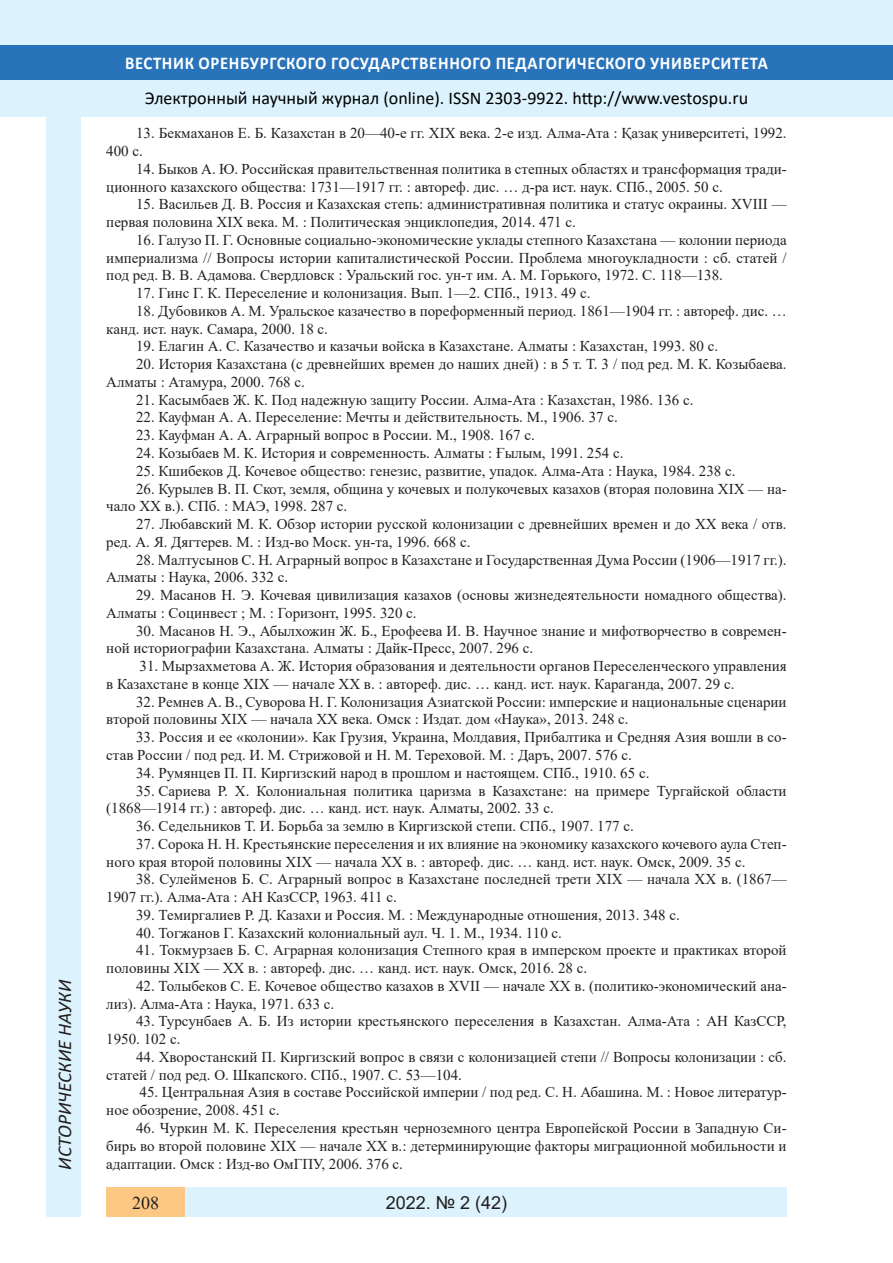
<style>
.page{position:relative;width:893px;height:1263px;background:#fff}
.page>*{position:absolute;margin:0;border:0;box-sizing:border-box;transform-origin:0 0}
.t1{font:italic 19.5px "Calibri";color:#231f20}
.t2{font:18px "Calibri";color:#000}
.t3{font:700 18px "Calibri";letter-spacing:.04em;color:#fff;scale:.93 1}
.t4{font:18px "Arial";color:#231f20}
.t5{font:700 18px "Book Antiqua";color:#231f20}
.t6{font:18px "Times New Roman";color:#231f20}
.литература{font:15px/17.7px "Times New Roman";color:#231f20}
</style>
<div class="page">
<div style="left:0;top:0;width:893px;height:116px;background:#dcf2fc"></div>
<div style="left:0;top:45px;width:893px;height:34px;background:#2873ba"></div>
<div style="left:106px;top:1188px;width:681px;height:29px;background:#dcf2fc"></div>
<div style="left:106px;top:1188px;width:79px;height:29px;background:#fdc784"></div>
<div style="left:47px;top:116px;width:34px;height:1101px;background:#dcf2fc"></div>
<h1 class="t1" style="left:51px;top:1179px;width:279px;rotate:-90deg">03.00.00 БИОЛОГИЧЕСКИЕ НАУКИ</h1>
<h1 class="t1" style="left:51px;top:1170px;width:192px;rotate:-90deg">ИСТОРИЧЕСКИЕ НАУКИ</h1>
<p class="t3" style="left:125px;top:50px;width:693px">ВЕСТНИК ОРЕНБУРГСКОГО ГОСУДАРСТВЕННОГО ПЕДАГОГИЧЕСКОГО УНИВЕРСИТЕТА</p>
<p class="t2" style="left:145px;top:85px;width:605px">Электронный научный журнал (online). ISSN 2303-9922. http://www.vestospu.ru</p>
<p class="t2" style="left:388px;top:85px;width:13px">O</p>
<p class="t2" style="left:583px;top:85px;width:13px">t</p>
<p class="t2" style="left:583px;top:85px;width:13px">t</p>
<p class="литература" style="left:106px;top:123px;width:682px;text-indent:30px">13. Бекмаханов Е. Б. Казахстан в 20—40-е гг. XIX века. 2-е изд. Алма-Ата : Қазақ университеті, 1992.<br>400 с.</p>
<p class="литература" style="left:106px;top:159px;width:682px;text-indent:30px">14. Быков А. Ю. Российская правительственная политика в степных областях и трансформация тради&shy;ционного казахского общества: 1731—1917 гг. : автореф. дис. … д-ра ист. наук. СПб., 2005. 50 с.</p>
<p class="литература" style="left:106px;top:195px;width:682px;text-indent:30px">15. Васильев Д. В. Россия и Казахская степь: административная политика и статус окраины. XVIII — первая половина XIX века. М. : Политическая энциклопедия, 2014. 471 с.</p>
<p class="литература" style="left:106px;top:230px;width:682px;text-align:justify;text-indent:30px">16. Галузо П. Г. Основные социально-экономические уклады степного Казахстана — колонии периода империализма // Вопросы истории капиталистической России. Проблема многоукладности : сб. статей / под ред. В. В. Адамова. Свердловск : Уральский гос. ун-т им. А. М. Горького, 1972. С. 118—138.</p>
<p class="литература" style="left:136px;top:284px;width:456px">17. Гинс Г. К. Переселение и колонизация. Вып. 1—2. СПб., 1913. 49 с.</p>
<p class="литература" style="left:106px;top:302px;width:682px;text-indent:30px">18. Дубовиков А. М. Уральское казачество в пореформенный период. 1861—1904 гг. : автореф. дис. … канд. ист. наук. Самара, 2000. 18 с.</p>
<p class="литература" style="left:136px;top:337px;width:584px">19. Елагин А. С. Казачество и казачьи войска в Казахстане. Алматы : Казахстан, 1993. 80 с.</p>
<p class="литература" style="left:106px;top:355px;width:682px;text-indent:30px">20. История Казахстана (с древнейших времен до наших дней) : в 5 т. Т. 3 / под ред. М. К. Козыбаева.<br>Алматы : Атамура, 2000. 768 с.</p>
<p class="литература" style="left:136px;top:390px;width:559px">21. Касымбаев Ж. К. Под надежную защиту России. Алма-Ата : Казахстан, 1986. 136 с.</p>
<p class="литература" style="left:136px;top:408px;width:483px">22. Кауфман А. А. Переселение: Мечты и действительность. М., 1906. 37 с.</p>
<p class="литература" style="left:136px;top:426px;width:400px">23. Кауфман А. А. Аграрный вопрос в России. М., 1908. 167 с.</p>
<p class="литература" style="left:136px;top:444px;width:489px">24. Козыбаев М. К. История и современность. Алматы : Ғылым, 1991. 254 с.</p>
<p class="литература" style="left:136px;top:461px;width:601px">25. Кшибеков Д. Кочевое общество: генезис, развитие, упадок. Алма-Ата : Наука, 1984. 238 с.</p>
<p class="литература" style="left:106px;top:479px;width:682px;text-indent:30px">26. Курылев В. П. Скот, земля, община у кочевых и полукочевых казахов (вторая половина XIX — на&shy;чало XX в.). СПб. : МАЭ, 1998. 287 с.</p>
<p class="литература" style="left:106px;top:515px;width:682px;text-indent:30px">27. Любавский М. К. Обзор истории русской колонизации с древнейших времен и до ХХ века / отв. ред. А. Я. Дягтерев. М. : Изд-во Моск. ун-та, 1996. 668 с.</p>
<p class="литература" style="left:106px;top:550px;width:682px;text-indent:30px">28. Малтусынов С. Н. Аграрный вопрос в Казахстане и Государственная Дума России (1906—1917 гг.).<br>Алматы : Наука, 2006. 332 с.</p>
<p class="литература" style="left:106px;top:586px;width:682px;text-indent:30px">29. Масанов Н. Э. Кочевая цивилизация казахов (основы жизнедеятельности номадного общества).<br>Алматы : Социнвест ; М. : Горизонт, 1995. 320 с.</p>
<p class="литература" style="left:106px;top:621px;width:682px;text-indent:30px">30. Масанов Н. Э., Абылхожин Ж. Б., Ерофеева И. В. Научное знание и мифотворчество в современ&shy;ной историографии Казахстана. Алматы : Дайк-Пресс, 2007. 296 с.</p>
<p class="литература" style="left:106px;top:657px;width:682px;text-indent:33px">31. Мырзахметова А. Ж. История образования и деятельности органов Переселенческого управления в Казахстане в конце XIX — начале XX в. : автореф. дис. … канд. ист. наук. Караганда, 2007. 29 с.</p>
<p class="литература" style="left:106px;top:692px;width:682px;text-indent:30px">32. Ремнев А. В., Суворова Н. Г. Колонизация Азиатской России: имперские и национальные сценарии второй половины XIX — начала XX века. Омск : Издат. дом «Наука», 2013. 248 с.</p>
<p class="литература" style="left:106px;top:728px;width:682px;text-indent:30px">33. Россия и ее «колонии». Как Грузия, Украина, Молдавия, Прибалтика и Средняя Азия вошли в со&shy;став России / под ред. И. М. Стрижовой и Н. М. Тереховой. М. : Даръ, 2007. 576 с.</p>
<p class="литература" style="left:136px;top:763px;width:515px">34. Румянцев П. П. Киргизский народ в прошлом и настоящем. СПб., 1910. 65 с.</p>
<p class="литература" style="left:106px;top:781px;width:682px;text-indent:30px">35. Сариева Р. Х. Колониальная политика царизма в Казахстане: на примере Тургайской области (1868—1914 гг.) : автореф. дис. … канд. ист. наук. Алматы, 2002. 33 с.</p>
<p class="литература" style="left:136px;top:817px;width:499px">36. Седельников Т. И. Борьба за землю в Киргизской степи. СПб., 1907. 177 с.</p>
<p class="литература" style="left:106px;top:834px;width:682px;text-indent:30px">37. Сорока Н. Н. Крестьянские переселения и их влияние на экономику казахского кочевого аула Степ&shy;ного края второй половины XIX — начала XX в. : автореф. дис. … канд. ист. наук. Омск, 2009. 35 с.</p>
<p class="литература" style="left:106px;top:870px;width:682px;text-indent:30px">38. Сулейменов Б. С. Аграрный вопрос в Казахстане последней трети XIX — начала XX в. (1867—<br>1907 гг.). Алма-Ата : АН КазССР, 1963. 411 с.</p>
<p class="литература" style="left:136px;top:905px;width:545px">39. Темиргалиев Р. Д. Казахи и Россия. М. : Международные отношения, 2013. 348 с.</p>
<p class="литература" style="left:136px;top:923px;width:427px">40. Тогжанов Г. Казахский колониальный аул. Ч. 1. М., 1934. 110 с.</p>
<p class="литература" style="left:106px;top:941px;width:682px;text-indent:30px">41. Токмурзаев Б. С. Аграрная колонизация Степного края в имперском проекте и практиках второй половины XIX — XX в. : автореф. дис. … канд. ист. наук. Омск, 2016. 28 с.</p>
<p class="литература" style="left:106px;top:976px;width:682px;text-indent:30px">42. Толыбеков С. Е. Кочевое общество казахов в XVII — начале XX в. (политико-экономический ана&shy;лиз). Алма-Ата : Наука, 1971. 633 с.</p>
<p class="литература" style="left:106px;top:1012px;width:682px;text-indent:30px">43. Турсунбаев А. Б. Из истории крестьянского переселения в Казахстан. Алма-Ата : АН КазССР,<br>1950. 102 с.</p>
<p class="литература" style="left:106px;top:1047px;width:682px;text-indent:30px">44. Хворостанский П. Киргизский вопрос в связи с колонизацией степи // Вопросы колонизации : сб. статей / под ред. О. Шкапского. СПб., 1907. С. 53—104.</p>
<p class="литература" style="left:106px;top:1083px;width:682px;text-indent:33px">45. Центральная Азия в составе Российской империи / под ред. С. Н. Абашина. М. : Новое литератур&shy;ное обозрение, 2008. 451 с.</p>
<p class="литература" style="left:106px;top:1119px;width:682px;text-align:justify;text-indent:30px">46. Чуркин М. К. Переселения крестьян черноземного центра Европейской России в Западную Си&shy;бирь во второй половине XIX — начале XX в.: детерминирующие факторы миграционной мобильности и адаптации. Омск : Изд-во ОмГПУ, 2006. 376 с.</p>
<p class="t5" style="left:390px;top:1190px;width:37px">2018</p>
<p class="t5" style="left:460px;top:1190px;width:45px">1 25)</p>
<p class="t4" style="left:386px;top:1190px;width:123px">2022. № 2 (42)</p>
<p class="t6" style="left:132px;top:1190px;width:28px">208</p>
<p class="t5" style="left:488px;top:1190px;width:10px">6</p>
</div>
